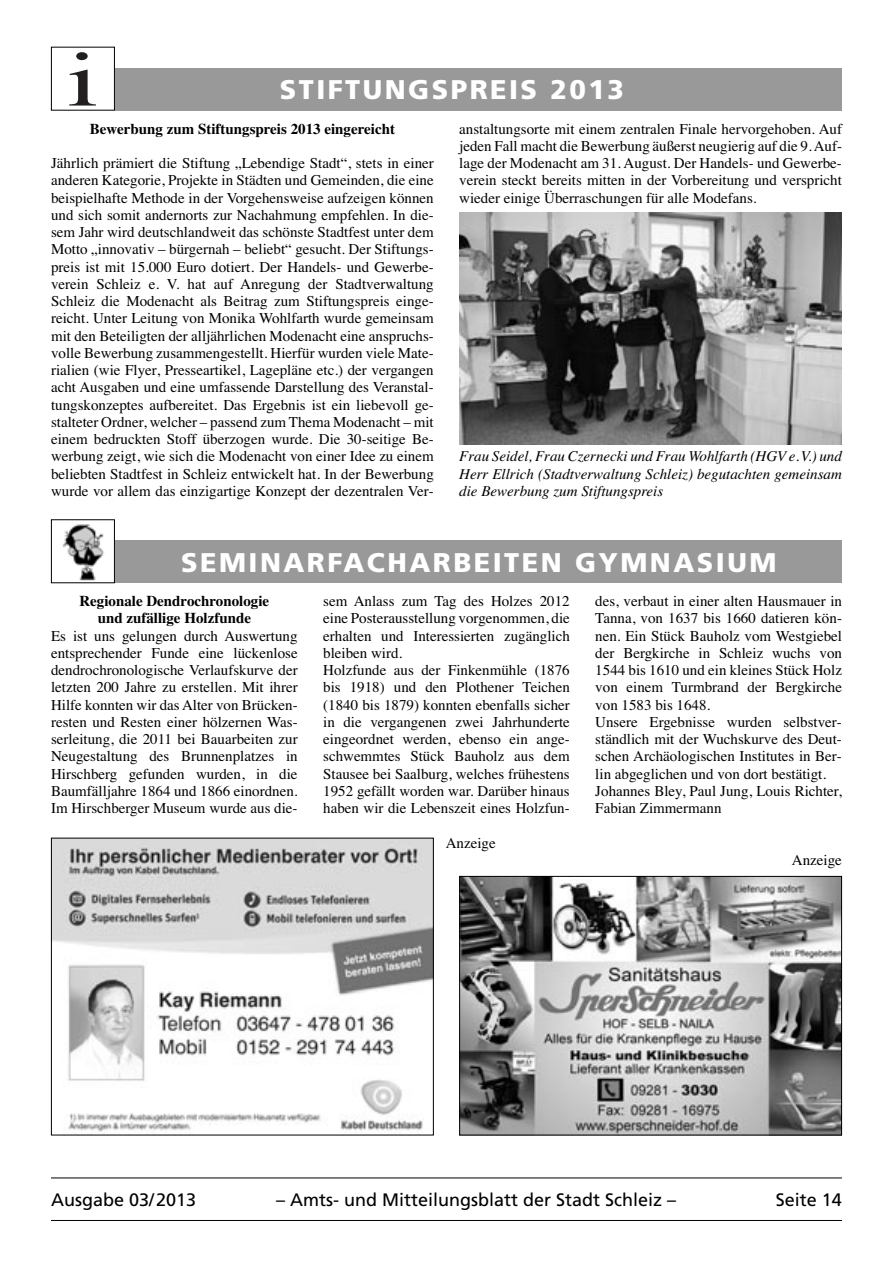
<style>
.page{position:relative;width:893px;height:1263px;background:#fff}
.page>*{position:absolute;margin:0;border:0;box-sizing:border-box;transform-origin:0 0}
.t1{font:900 27px "Frutiger";letter-spacing:.09em;color:#fff}
.t2{font:18px "Frutiger";color:#000}
.t3{font:15px/17.2px "Times";color:#000;text-align:justify}
.t4{font:italic 15px/17.2px "Times";color:#000;text-align:justify}
.t5{font:700 15px/17.2px "Times";color:#000;text-align:center}
</style>
<div class="page">
<img style="left:461px;top:878px;width:379px;height:255px">
<div style="left:459px;top:876px;width:383px;height:259px;border:1px solid #000"></div>
<img style="left:53px;top:840px;width:379px;height:293px">
<div style="left:51px;top:838px;width:383px;height:297px;border:1px solid #000"></div>
<hr style="left:51px;top:1220px;width:791px;height:1px;background:#000">
<hr style="left:51px;top:1177px;width:791px;height:1px;background:#000">
<div style="left:51px;top:541px;width:791px;height:42px;background:#999"></div>
<div style="left:51px;top:520px;width:63px;height:63px;background:#fff"></div>
<img style="left:62px;top:524px;width:42px;height:57px">
<div style="left:51px;top:519px;width:64px;height:64px;border:1px solid #000"></div>
<div style="left:51px;top:68px;width:791px;height:43px;background:#999"></div>
<div style="left:51px;top:47px;width:63px;height:63px;background:#fff"></div>
<svg style="left:69px;top:52px;width:27px;height:54px"></svg>
<div style="left:51px;top:47px;width:64px;height:64px;border:1px solid #000"></div>
<img style="left:459px;top:213px;width:383px;height:231px">
<h1 class="t1" style="left:280px;top:79px;width:345px">STIFTUNGSPREIS 2013</h1>
<p class="t5" style="left:90px;top:121px;width:307px">Bewerbung zum Stiftungspreis 2013 eingereicht</p>
<p class="t3" style="left:51px;top:156px;width:384px">Jährlich prämiert die Stiftung „Lebendige Stadt“, stets in einer anderen Kategorie, Projekte in Städten und Gemeinden, die eine beispielhafte Methode in der Vorgehensweise aufzeigen können und sich somit andernorts zur Nachahmung empfehlen. In die&shy;sem Jahr wird deutschlandweit das schönste Stadtfest unter dem Motto „innovativ – bürgernah – beliebt“ gesucht. Der Stiftungs&shy;preis ist mit 15.000 Euro dotiert. Der Handels- und Gewerbe&shy;verein Schleiz e. V. hat auf Anregung der Stadtverwaltung Schleiz die Modenacht als Beitrag zum Stiftungspreis einge&shy;reicht. Unter Leitung von Monika Wohlfarth wurde gemeinsam mit den Beteiligten der alljährlichen Modenacht eine anspruchs&shy;volle Bewerbung zusammengestellt. Hierfür wurden viele Mate&shy;rialien (wie Flyer, Presseartikel, Lagepläne etc.) der vergangen acht Ausgaben und eine umfassende Darstellung des Veranstal&shy;tungskonzeptes aufbereitet. Das Ergebnis ist ein liebevoll ge&shy;stalteter Ordner, welcher – passend zum Thema Modenacht – mit einem bedruckten Stoff überzogen wurde. Die 30-seitige Be&shy;werbung zeigt, wie sich die Modenacht von einer Idee zu einem beliebten Stadtfest in Schleiz entwickelt hat. In der Bewerbung wurde vor allem das einzigartige Konzept der dezentralen Ver-</p>
<p class="t3" style="left:459px;top:121px;width:384px">anstaltungsorte mit einem zentralen Finale hervorgehoben. Auf jeden Fall macht die Bewerbung äußerst neugierig auf die 9. Auf&shy;lage der Modenacht am 31. August. Der Handels- und Gewerbe&shy;verein steckt bereits mitten in der Vorbereitung und verspricht wieder einige Überraschungen für alle Modefans.</p>
<p class="t4" style="left:459px;top:449px;width:384px">Frau Seidel, Frau Czernecki und Frau Wohlfarth (HGV e.V.) und Herr Ellrich (Stadtverwaltung Schleiz) begutachten gemeinsam die Bewerbung zum Stiftungspreis</p>
<h1 class="t1" style="left:181px;top:551px;width:597px">SEMINARFACHARBEITEN GYMNASIUM</h1>
<p class="t5" style="left:79px;top:594px;width:191px">Regionale Dendrochronologie und zufällige Holzfunde</p>
<p class="t3" style="left:51px;top:628px;width:248px">Es ist uns gelungen durch Auswertung entsprechender Funde eine lückenlose dendrochronologische Verlaufskurve der letzten 200 Jahre zu erstellen. Mit ihrer Hilfe konnten wir das Alter von Brücken&shy;resten und Resten einer hölzernen Was&shy;serleitung, die 2011 bei Bauarbeiten zur Neugestaltung des Brunnenplatzes in Hirschberg gefunden wurden, in die Baumfälljahre 1864 und 1866 einordnen.<br>Im Hirschberger Museum wurde aus die-</p>
<p class="t3" style="left:323px;top:594px;width:248px;text-align:left">sem Anlass zum Tag des Holzes 2012 eine Posterausstellung vorgenommen, die erhalten und Interessierten zugänglich bleiben wird.<br>Holzfunde aus der Finkenmühle (1876 bis 1918) und den Plothener Teichen (1840 bis 1879) konnten ebenfalls sicher in die vergangenen zwei Jahrhunderte eingeordnet werden, ebenso ein ange&shy;schwemmtes Stück Bauholz aus dem Stausee bei Saalburg, welches frühestens 1952 gefällt worden war. Darüber hinaus haben wir die Lebenszeit eines Holzfun-</p>
<p class="t3" style="left:595px;top:594px;width:248px;text-align:left">des, verbaut in einer alten Hausmauer in Tanna, von 1637 bis 1660 datieren kön&shy;nen. Ein Stück Bauholz vom Westgiebel der Bergkirche in Schleiz wuchs von 1544 bis 1610 und ein kleines Stück Holz von einem Turmbrand der Bergkirche von 1583 bis 1648.<br>Unsere Ergebnisse wurden selbstver&shy;ständlich mit der Wuchskurve des Deut&shy;schen Archäologischen Institutes in Ber&shy;lin abgeglichen und von dort bestätigt.<br>Johannes Bley, Paul Jung, Louis Richter, Fabian Zimmermann</p>
<p class="t3" style="left:446px;top:836px;width:51px">Anzeige</p>
<p class="t3" style="left:792px;top:853px;width:51px">Anzeige</p>
<p class="t2" style="left:51px;top:1193px;width:147px">Ausgabe 03/2013</p>
<p class="t2" style="left:276px;top:1193px;width:401px">– Amts- und Mitteilungsblatt der Stadt Schleiz –</p>
<p class="t2" style="left:776px;top:1193px;width:68px">Seite 14</p>
</div>
